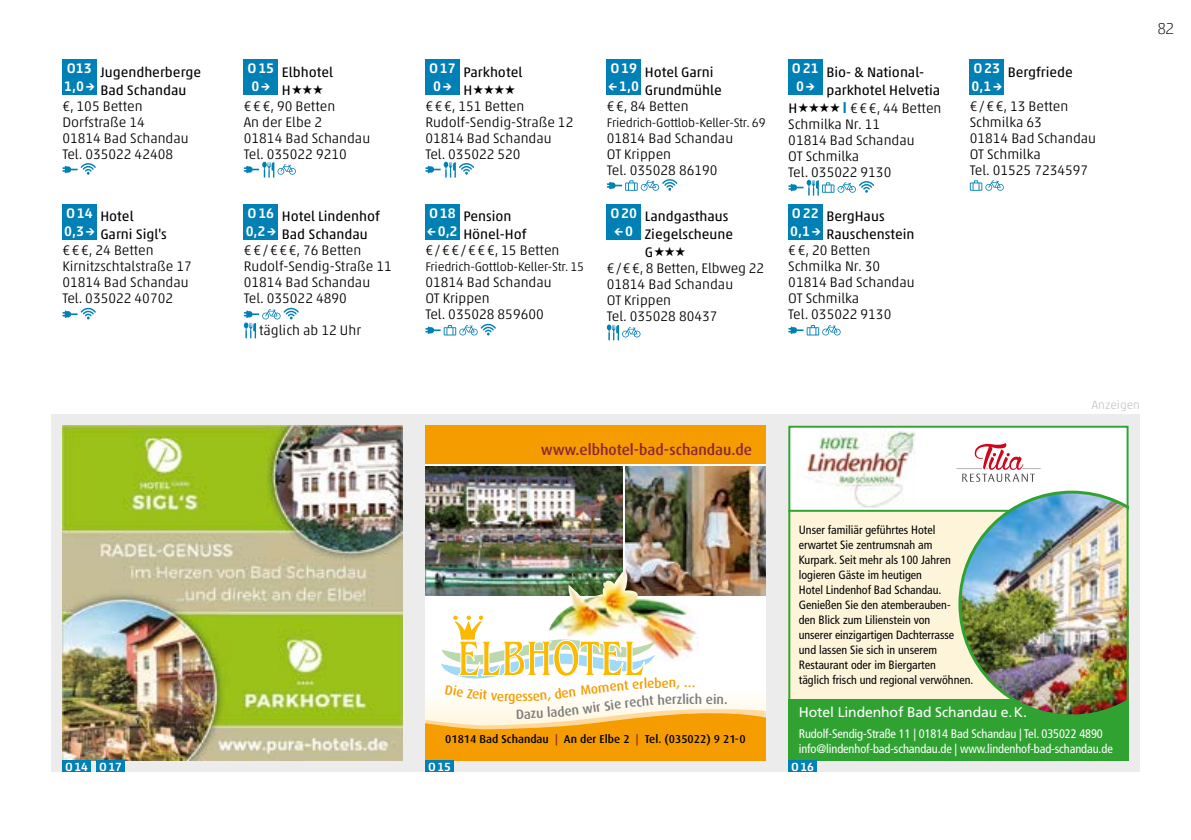
<style>
.page{position:relative;width:1191px;height:840px;background:#fff}
.page>*{position:absolute;margin:0;border:0;box-sizing:border-box;transform-origin:0 0}
.t1{font:100 16px "Akko Pro";color:#000}
.t2{font:500 15.2px "Dax";color:#8a2738}
.t3{font:300 14px/16px "Akko Pro";color:#000}
.t4{font:14px/18px "Akko Pro";color:#000}
.t5{font:14px "Frutiger LT";letter-spacing:-.01em;color:#fff}
.t6{font:500 13.4px "Dax";color:#7b7b7a}
.t7{font:500 13.4px "Dax";color:#f59c00}
.t8{font:300 12.6px "Akko Pro";letter-spacing:-.015em;color:#000}
.t9{font:condensed 12.4px/14.8px "Frutiger LT";letter-spacing:-.01em;color:#fff}
.t10{font:condensed 12px/15px "Frutiger LT";color:#000}
.t11{font:500 12px "Akko Pro";letter-spacing:.065em;color:#fff}
.t12{font:300 12px "Akko Pro";color:#c5c6c6}
.t13{font:500 11.4px "Dax";color:#000}
.s1{font-weight:500;color:#fff}
.s2{font-weight:500;font-size:16px;color:#0080b5}
.s3{color:#8a2738}
</style>
<div class="page">
<div style="left:51px;top:414px;width:1089px;height:357px;background:#ececed"></div>
<img style="left:425px;top:425px;width:340px;height:190px">
<div style="left:788px;top:425px;width:340px;height:335px;background:#fef4da"></div>
<div style="left:788px;top:425px;width:340px;height:85px;background:#fff"></div>
<img style="left:807px;top:431px;width:109px;height:77px">
<svg style="left:956px;top:443px;width:84px;height:38px"></svg>
<div style="left:788px;top:698px;width:340px;height:62px;background:#30a232"></div>
<hr style="left:788px;top:509px;width:340px;height:2px;background:#30a232">
<img style="left:958px;top:490px;width:167px;height:225px">
<div style="left:788px;top:425px;width:340px;height:335px;border:2px solid #30a232"></div>
<div style="left:788px;top:760px;width:28px;height:11px;background:#0080b5"></div>
<div style="left:425px;top:760px;width:29px;height:11px;background:#0080b5"></div>
<img style="left:62px;top:425px;width:341px;height:335px">
<div style="left:62px;top:760px;width:29px;height:11px;background:#0080b5"></div>
<div style="left:96px;top:760px;width:29px;height:11px;background:#0080b5"></div>
<div style="left:244px;top:204px;width:34px;height:17px;background:#0080b5"></div>
<div style="left:244px;top:222px;width:34px;height:17px;background:#0080b5"></div>
<svg style="left:244px;top:307px;width:55px;height:31px"></svg>
<div style="left:788px;top:60px;width:34px;height:17px;background:#0080b5"></div>
<div style="left:788px;top:78px;width:34px;height:17px;background:#0080b5"></div>
<svg style="left:788px;top:180px;width:86px;height:16px"></svg>
<div style="left:425px;top:60px;width:34px;height:17px;background:#0080b5"></div>
<div style="left:425px;top:78px;width:34px;height:17px;background:#0080b5"></div>
<svg style="left:425px;top:162px;width:49px;height:16px"></svg>
<div style="left:788px;top:204px;width:34px;height:17px;background:#0080b5"></div>
<div style="left:788px;top:222px;width:34px;height:17px;background:#0080b5"></div>
<svg style="left:788px;top:325px;width:52px;height:10px"></svg>
<div style="left:969px;top:60px;width:34px;height:17px;background:#0080b5"></div>
<div style="left:969px;top:78px;width:34px;height:17px;background:#0080b5"></div>
<svg style="left:969px;top:180px;width:34px;height:11px"></svg>
<div style="left:425px;top:204px;width:34px;height:17px;background:#0080b5"></div>
<div style="left:425px;top:222px;width:34px;height:17px;background:#0080b5"></div>
<svg style="left:425px;top:323px;width:71px;height:12px"></svg>
<div style="left:607px;top:60px;width:34px;height:17px;background:#0080b5"></div>
<div style="left:607px;top:78px;width:34px;height:17px;background:#0080b5"></div>
<svg style="left:607px;top:179px;width:70px;height:12px"></svg>
<div style="left:607px;top:204px;width:34px;height:17px;background:#0080b5"></div>
<div style="left:607px;top:222px;width:34px;height:17px;background:#0080b5"></div>
<svg style="left:607px;top:324px;width:33px;height:16px"></svg>
<div style="left:62px;top:60px;width:34px;height:17px;background:#0080b5"></div>
<div style="left:62px;top:78px;width:34px;height:17px;background:#0080b5"></div>
<svg style="left:62px;top:163px;width:34px;height:12px"></svg>
<div style="left:62px;top:204px;width:34px;height:17px;background:#0080b5"></div>
<div style="left:62px;top:222px;width:34px;height:17px;background:#0080b5"></div>
<svg style="left:62px;top:307px;width:34px;height:12px"></svg>
<div style="left:244px;top:60px;width:34px;height:17px;background:#0080b5"></div>
<div style="left:244px;top:78px;width:34px;height:17px;background:#0080b5"></div>
<svg style="left:244px;top:162px;width:52px;height:16px"></svg>
<svg style="left:425px;top:615px;width:341px;height:146px;background:#f6daa0"></svg>
<p class="t4" style="left:64px;top:63px;width:138px"><sup>O13</sup> Jugendherberge<br><sup>1,0→</sup> Bad Schandau</p>
<p class="t3" style="left:62px;top:98px;width:128px">€, 105 Betten<br>Dorfstraße 14<br>01814 Bad Schandau<br>Tel. 035022 42408</p>
<p class="t4" style="left:64px;top:207px;width:104px"><sup>O14</sup> Hotel<br><sup>0,3→</sup> Garni Sigl's</p>
<p class="t3" style="left:62px;top:242px;width:131px">€€€, 24 Betten<br>Kirnitzschtalstraße 17<br>01814 Bad Schandau<br>Tel. 035022 40702</p>
<p class="t11" style="left:65px;top:758px;width:58px">O14 O17</p>
<p class="t4" style="left:247px;top:64px;width:87px;line-height:14.8px"><sup>O15</sup> Elbhotel<br><span class="s1">0→</span> H</p>
<p class="t3" style="left:244px;top:98px;width:128px">€€€, 90 Betten<br>An der Elbe 2<br>01814 Bad Schandau<br>Tel. 035022 9210</p>
<p class="t4" style="left:246px;top:207px;width:136px"><sup>O16</sup> Hotel Lindenhof<br><sup>0,2→</sup> Bad Schandau</p>
<p class="t3" style="left:244px;top:242px;width:149px">€€/€€€, 76 Betten<br>Rudolf-Sendig-Straße 11<br>01814 Bad Schandau<br>Tel. 035022 4890</p>
<p class="t3" style="left:259px;top:322px;width:103px">täglich ab 12 Uhr</p>
<p class="t4" style="left:429px;top:64px;width:95px;line-height:14.8px"><sup>O17</sup> Parkhotel<br><span class="s1">0→</span> H</p>
<p class="t3" style="left:425px;top:98px;width:149px">€€€, 151 Betten<br>Rudolf-Sendig-Straße 12<br>01814 Bad Schandau<br>Tel. 035022 520</p>
<p class="t4" style="left:427px;top:207px;width:101px"><sup>O18</sup> Pension <sup>←0,2</sup> Hönel-Hof</p>
<p class="t3" style="left:425px;top:242px;width:136px">€/€€/€€€, 15 Betten</p>
<p class="t8" style="left:425px;top:259px;width:160px">Friedrich-Gottlob-Keller-Str. 15</p>
<p class="t3" style="left:425px;top:274px;width:128px">01814 Bad Schandau<br>OT Krippen<br>Tel. 035028 859600</p>
<p class="t4" style="left:608px;top:63px;width:115px"><sup>O19</sup> Hotel Garni <sup>←1,0</sup> Grundmühle</p>
<p class="t3" style="left:607px;top:98px;width:83px">€€, 84 Betten</p>
<p class="t8" style="left:607px;top:115px;width:160px">Friedrich-Gottlob-Keller-Str. 69</p>
<p class="t3" style="left:607px;top:130px;width:128px">01814 Bad Schandau<br>OT Krippen<br>Tel. 035028 86190</p>
<p class="t4" style="left:610px;top:207px;width:119px"><sup>O20</sup> Landgasthaus</p>
<p class="t4" style="left:614px;top:225px;width:120px"><sup>←0</sup> Ziegelscheune</p>
<p class="t4" style="left:645px;top:243px;width:10px">G</p>
<p class="t3" style="left:607px;top:260px;width:159px">€/€€, 8 Betten, Elbweg 22<br>01814 Bad Schandau<br>OT Krippen<br>Tel. 035028 80437</p>
<p class="t4" style="left:792px;top:63px;width:134px"><sup>O21</sup> Bio- &amp; National-</p>
<p class="t4" style="left:796px;top:81px;width:146px"><sup>0→</sup> parkhotel Helvetia</p>
<p class="t4" style="left:788px;top:99px;width:10px">H</p>
<p class="t3" style="left:788px;top:100px;width:155px;text-indent:54px"><span class="s2">I</span> €€€, 44 Betten<br>Schmilka Nr. 11<br>01814 Bad Schandau<br>OT Schmilka<br>Tel. 035022 9130</p>
<p class="t4" style="left:790px;top:207px;width:126px"><sup>O22</sup> BergHaus<br><sup>0,1→</sup> Rauschenstein</p>
<p class="t3" style="left:788px;top:242px;width:128px">€€, 20 Betten<br>Schmilka Nr. 30<br>01814 Bad Schandau<br>OT Schmilka<br>Tel. 035022 9130</p>
<p class="t4" style="left:971px;top:64px;width:103px;line-height:14.8px"><sup>O23</sup> Bergfriede<br><span class="s1">0,1→</span></p>
<p class="t3" style="left:969px;top:98px;width:128px">€/€€, 13 Betten<br>Schmilka 63<br>01814 Bad Schandau<br>OT Schmilka<br>Tel. 01525 7234597</p>
<p class="t1" style="left:1157px;top:19px;width:18px">82</p>
<p class="t2" style="left:540px;top:441px;width:213px">www.elbhotel-bad-schandau.de</p>
<p class="t7" style="left:560px;top:685px;width:38px;rotate:-8deg">en Mo</p>
<p class="t7" style="left:669px;top:675px;width:13px">n,</p>
<p class="t13" style="left:445px;top:732px;width:302px">01814 Bad Schandau <span class="s3">|</span> An der Elbe 2 <span class="s3">|</span> Tel. (035022) 9 21-0</p>
<p class="t6" style="left:695px;top:691px;width:20px">h e</p>
<p class="t6" style="left:581px;top:701px;width:41px;rotate:-8deg">wir Sie</p>
<p class="t12" style="left:1091px;top:397px;width:50px">Anzeigen</p>
<p class="t10" style="left:799px;top:522px;width:176px">Unser familiär geführtes Hotel erwartet Sie zentrumsnah am<br>Kurpark. Seit mehr als 100 Jahren logieren Gäste im heutigen<br>Hotel Lindenhof Bad Schandau.<br>Genießen Sie den atemberauben-<br>den Blick zum Lilienstein von<br>unserer einzigartigen Dach terrasse und lassen Sie sich in unserem<br>Restaurant oder im Biergarten<br>täglich frisch und regional verwöhnen.</p>
<p class="t5" style="left:799px;top:704px;width:230px">Hotel Lindenhof Bad Schandau e. K.</p>
<p class="t9" style="left:799px;top:726px;width:315px">Rudolf-Sendig-Straße 11 | 01814 Bad Schandau | Tel. 035022 4890 info@lindenhof-bad-schandau.de | www.lindenhof-bad-schandau.de</p>
<p class="t11" style="left:428px;top:758px;width:24px">O15</p>
<p class="t11" style="left:791px;top:758px;width:24px">O16</p>
</div>
